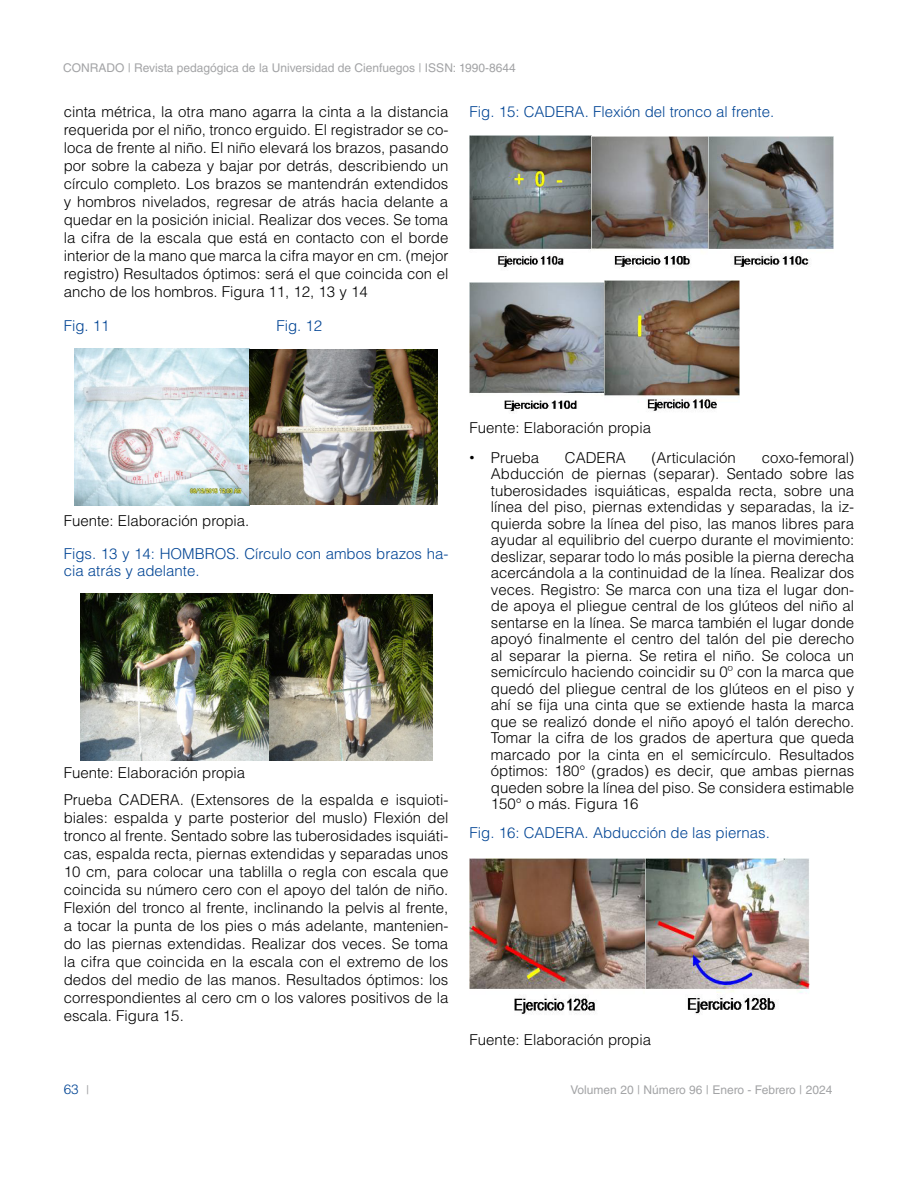
<style>
.page{position:relative;width:918px;height:1188px;background:#fff}
.page>*{position:absolute;margin:0;border:0;box-sizing:border-box;transform-origin:0 0}
.t1{font:300 15px/18px "Helvetica LT Std";color:#000;text-align:justify}
.t2{font:300 15px/16.5px "Helvetica LT Std";color:#004494}
.t3{font:300 13.5px "Helvetica LT Std";color:#004494}
.t4{font:12px "Helvetica LT Std";color:#a3a4a6}
.s1{font-weight:400;font-size:12px;color:#a3a4a6}
.s2{font-family:"Adobe Caslon Pro";font-weight:400}
</style>
<div class="page">
<img style="left:74px;top:349px;width:175px;height:157px">
<img style="left:249px;top:349px;width:189px;height:155px">
<img style="left:80px;top:593px;width:352px;height:167px">
<img style="left:470px;top:136px;width:364px;height:132px">
<img style="left:470px;top:283px;width:135px;height:129px">
<img style="left:605px;top:280px;width:135px;height:131px">
<img style="left:470px;top:859px;width:339px;height:156px">
<p class="t4" style="left:63px;top:61px;width:454px">CONRADO | Revista pedagógica de la Universidad de Cienfuegos | ISSN: 1990-8644</p>
<p class="t1" style="left:64px;top:103px;width:386px">cinta métrica, la otra mano agarra la cinta a la distancia requerida por el niño, tronco erguido. El registrador se co&shy;loca de frente al niño. El niño elevará los brazos, pasando por sobre la cabeza y bajar por detrás, describiendo un círculo completo. Los brazos se mantendrán extendidos y hombros nivelados, regresar de atrás hacia delante a quedar en la posición inicial. Realizar dos veces. Se toma la cifra de la escala que está en contacto con el borde interior de la mano que marca la cifra mayor en cm. (mejor registro) Resultados óptimos: será el que coincida con el ancho de los hombros. Figura 11, 12, 13 y 14</p>
<p class="t2" style="left:64px;top:317px;width:47px">Fig. 11</p>
<p class="t2" style="left:276px;top:317px;width:47px">Fig. 12</p>
<p class="t2" style="left:470px;top:103px;width:306px">Fig. 15: CADERA. Flexión del tronco al frente.</p>
<p class="t1" style="left:64px;top:511px;width:187px">Fuente: Elaboración propia.</p>
<p class="t2" style="left:64px;top:546px;width:386px">Figs. 13 y 14: HOMBROS. Círculo con ambos brazos ha&shy;cia atrás y adelante.</p>
<p class="t1" style="left:64px;top:759px;width:386px;line-height:26.5px">Fuente: Elaboración propia<br>Prueba CADERA. (Extensores de la espalda e isquioti-</p>
<p class="t1" style="left:64px;top:808px;width:386px">biales: espalda y parte posterior del muslo) Flexión del tronco al frente. Sentado sobre las tuberosidades isquiáti&shy;cas, espalda recta, piernas extendidas y separadas unos 10 cm, para colocar una tablilla o regla con escala que coincida su número cero con el apoyo del talón de niño.<br>Flexión del tronco al frente, inclinando la pelvis al frente, a tocar la punta de los pies o más adelante, mantenien&shy;do las piernas extendidas. Realizar dos veces. Se toma la cifra que coincida en la escala con el extremo de los dedos del medio de las manos. Resultados óptimos: los correspondientes al cero cm o los valores positivos de la escala. Figura 15.</p>
<p class="t3" style="left:64px;top:1081px;width:27px">63 <span class="s1">|</span></p>
<p class="t1" style="left:470px;top:419px;width:183px">Fuente: Elaboración propia</p>
<p class="t1" style="left:470px;top:448px;width:71px"><span class="s2">•</span> Prueba</p>
<p class="t1" style="left:565px;top:448px;width:62px">CADERA</p>
<p class="t1" style="left:652px;top:448px;width:86px">(Articulación</p>
<p class="t1" style="left:491px;top:449px;width:365px;line-height:16.5px;text-indent:271px">coxo-femoral)<br>Abducción de piernas (separar). Sentado sobre las tuberosidades isquiáticas, espalda recta, sobre una línea del piso, piernas extendidas y separadas, la iz&shy;quierda sobre la línea del piso, las manos libres para ayudar al equilibrio del cuerpo durante el movimiento: deslizar, separar todo lo más posible la pierna derecha acercándola a la continuidad de la línea. Realizar dos veces. Registro: Se marca con una tiza el lugar don&shy;de apoya el pliegue central de los glúteos del niño al sentarse en la línea. Se marca también el lugar donde apoyó finalmente el centro del talón del pie derecho al separar la pierna. Se retira el niño. Se coloca un semicírculo haciendo coincidir su 0º con la marca que quedó del pliegue central de los glúteos en el piso y ahí se fija una cinta que se extiende hasta la marca que se realizó donde el niño apoyó el talón derecho.<br>Tomar la cifra de los grados de apertura que queda marcado por la cinta en el semicírculo. Resultados óptimos: 180° (grados) es decir, que ambas piernas queden sobre la línea del piso. Se considera estimable 150° o más. Figura 16</p>
<p class="t2" style="left:470px;top:825px;width:302px">Fig. 16: CADERA. Abducción de las piernas.</p>
<p class="t1" style="left:470px;top:1030px;width:183px">Fuente: Elaboración propia</p>
<p class="t4" style="left:571px;top:1083px;width:263px">Volumen 20 | Número 96 | Enero - Febrero | 2024</p>
</div>
